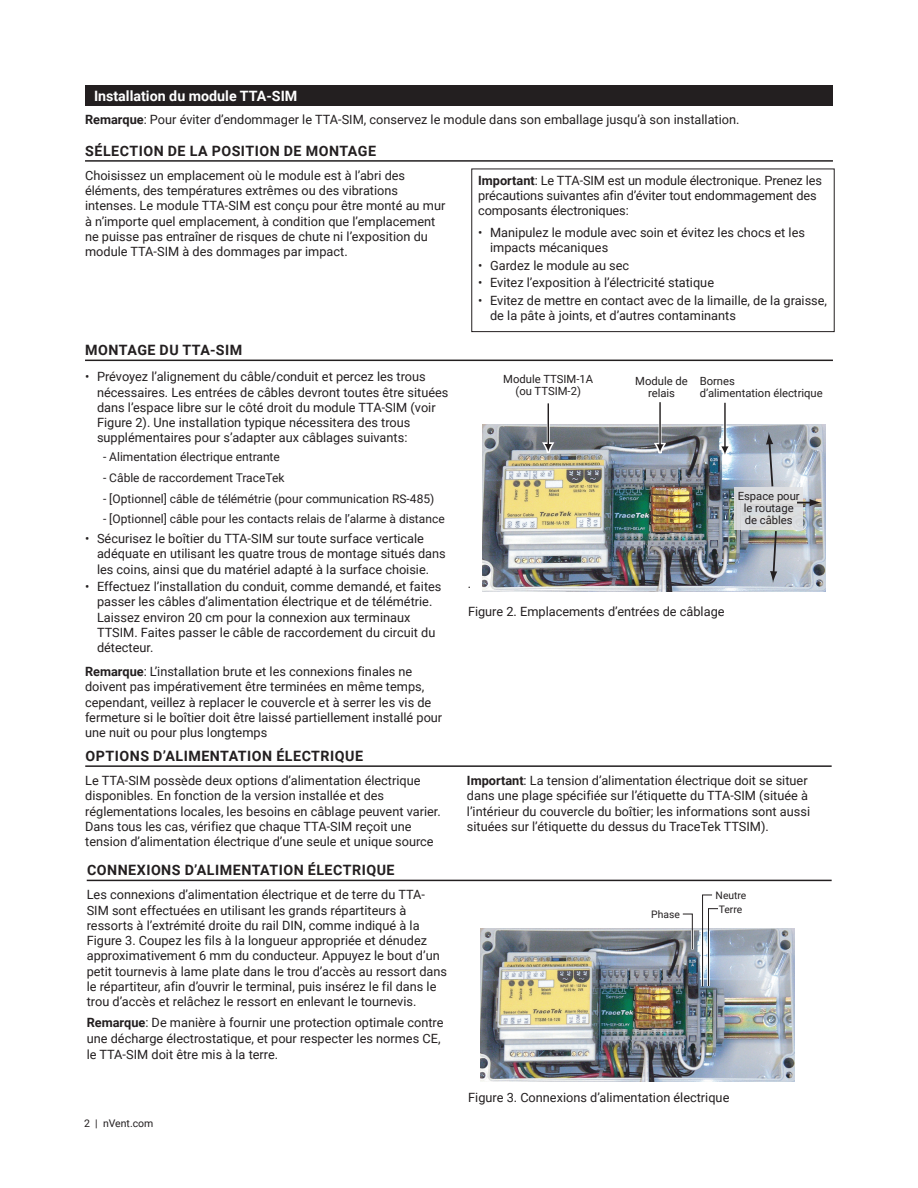
<style>
.page{position:relative;width:918px;height:1188px;background:#fff}
.page>*{position:absolute;margin:0;border:0;box-sizing:border-box;transform-origin:0 0}
.t1{font:700 14.25px "Roboto";letter-spacing:.035em;color:#231f20}
.t2{font:700 14.25px "Roboto";color:#fff}
.t3{font:12.75px/15.3px "Roboto";color:#231f20}
.t4{font:12px "Roboto";color:#231f20}
.t5{font:11.25px/12px "Roboto";color:#231f20;text-align:center}
.t6{font:10.5px "Roboto";color:#231f20}
.t7{font:10.35px "Roboto";color:#231f20}
.s1{font-weight:700}
</style>
<div class="page">
<hr style="left:87px;top:880px;width:745px;height:1px;background:#231f20">
<img style="left:480px;top:929px;width:314px;height:153px">
<hr style="left:691px;top:930px;width:3px;height:19px;background:#fff">
<svg style="left:682px;top:913px;width:11px;height:37px"></svg>
<svg style="left:699px;top:894px;width:20px;height:95px"></svg>
<div style="left:85px;top:85px;width:748px;height:21px;background:#231f20"></div>
<hr style="left:85px;top:160px;width:748px;height:2px;background:#231f20">
<div style="left:471px;top:169px;width:364px;height:163px;border:1px solid #231f20"></div>
<hr style="left:85px;top:765px;width:747px;height:2px;background:#231f20">
<hr style="left:85px;top:360px;width:748px;height:1px;background:#231f20">
<img style="left:483px;top:425px;width:342px;height:166px">
<div style="left:735px;top:487px;width:68px;height:43px;background:#e1e2e4"></div>
<svg style="left:766px;top:432px;width:8px;height:55px"></svg>
<svg style="left:770px;top:530px;width:8px;height:53px"></svg>
<svg style="left:797px;top:499px;width:25px;height:7px"></svg>
<hr style="left:547px;top:397px;width:3px;height:49px;background:#fff">
<hr style="left:548px;top:403px;width:1px;height:43px;background:#231f20">
<svg style="left:539px;top:441px;width:18px;height:28px"></svg>
<hr style="left:659px;top:398px;width:3px;height:48px;background:#fff">
<hr style="left:659px;top:402px;width:2px;height:44px;background:#231f20">
<svg style="left:651px;top:441px;width:18px;height:29px"></svg>
<hr style="left:724px;top:403px;width:2px;height:45px;background:#231f20">
<svg style="left:716px;top:444px;width:18px;height:28px"></svg>
<p class="t2" style="left:94px;top:86px;width:205px">Installation du module TTA-SIM</p>
<p class="t3" style="left:85px;top:111px;width:656px"><span class="s1">Remarque</span>: Pour éviter d’endommager le TTA-SIM, conservez le module dans son emballage jusqu’à son installation.</p>
<p class="t1" style="left:85px;top:141px;width:292px">SÉLECTION DE LA POSITION DE MONTAGE</p>
<p class="t3" style="left:85px;top:167px;width:362px">Choisissez un emplacement où le module est à l’abri des éléments, des températures extrêmes ou des vibrations intenses. Le module TTA-SIM est conçu pour être monté au mur à n’importe quel emplacement, à condition que l’emplacement ne puisse pas entraîner de risques de chute ni l’exposition du module TTA-SIM à des dommages par impact.</p>
<p class="t3" style="left:478px;top:172px;width:345px"><span class="s1">Important</span>: Le TTA-SIM est un module électronique. Prenez les précautions suivantes afin d’éviter tout endommagement des composants électroniques:</p>
<p class="t3" style="left:490px;top:224px;width:316px;text-indent:-12px">• Manipulez le module avec soin et évitez les chocs et les impacts mécaniques</p>
<p class="t3" style="left:478px;top:257px;width:153px">• Gardez le module au sec</p>
<p class="t3" style="left:478px;top:275px;width:237px">• Evitez l’exposition à l’électricité statique</p>
<p class="t3" style="left:490px;top:292px;width:338px;text-indent:-12px">• Evitez de mettre en contact avec de la limaille, de la graisse, de la pâte à joints, et d’autres contaminants</p>
<p class="t1" style="left:85px;top:340px;width:159px">MONTAGE DU TTA-SIM</p>
<p class="t3" style="left:97px;top:369px;width:353px;text-indent:-12px">• Prévoyez l’alignement du câble/conduit et percez les trous nécessaires. Les entrées de câbles devront toutes être situées dans l’espace libre sur le côté droit du module TTA-SIM (voir Figure 2). Une installation typique nécessitera des trous supplémentaires pour s’adapter aux câblages suivants:</p>
<p class="t4" style="left:103px;top:448px;width:178px">- Alimentation électrique entrante</p>
<p class="t4" style="left:103px;top:469px;width:183px">- Câble de raccordement TraceTek</p>
<p class="t4" style="left:103px;top:490px;width:333px">- [Optionnel] câble de télémétrie (pour communication RS-485)</p>
<p class="t4" style="left:103px;top:511px;width:343px">- [Optionnel] câble pour les contacts relais de l’alarme à distance</p>
<p class="t3" style="left:97px;top:530px;width:350px;text-indent:-12px">• Sécurisez le boîtier du TTA-SIM sur toute surface verticale adéquate en utilisant les quatre trous de montage situés dans les coins, ainsi que du matériel adapté à la surface choisie.</p>
<p class="t3" style="left:97px;top:578px;width:346px;text-indent:-12px">• Effectuez l’installation du conduit, comme demandé, et faites passer les câbles d’alimentation électrique et de télémétrie.<br>Laissez environ 20 cm pour la connexion aux terminaux TTSIM. Faites passer le câble de raccordement du circuit du détecteur.</p>
<p class="t3" style="left:85px;top:663px;width:359px"><span class="s1">Remarque</span>: L’installation brute et les connexions finales ne doivent pas impérativement être terminées en même temps, cependant, veillez à replacer le couvercle et à serrer les vis de fermeture si le boîtier doit être laissé partiellement installé pour une nuit ou pour plus longtemps</p>
<p class="t5" style="left:503px;top:372px;width:91px">Module TTSIM-1A (ou TTSIM-2)</p>
<p class="t5" style="left:635px;top:374px;width:54px">Module de relais</p>
<p class="t5" style="left:700px;top:374px;width:125px;text-align:left">Bornes<br>d’alimentation électrique</p>
<p class="t5" style="left:738px;top:490px;width:64px">Espace pour le routage de câbles</p>
<p class="t3" style="left:468px;top:575px;width:5px">.</p>
<p class="t3" style="left:468px;top:604px;width:258px">Figure 2. Emplacements d’entrées de câblage</p>
<p class="t1" style="left:86px;top:746px;width:279px">OPTIONS D’ALIMENTATION ÉLECTRIQUE</p>
<p class="t3" style="left:85px;top:772px;width:357px">Le TTA-SIM possède deux options d’alimentation électrique disponibles. En fonction de la version installée et des réglementations locales, les besoins en câblage peuvent varier.<br>Dans tous les cas, vérifiez que chaque TTA-SIM reçoit une tension d’alimentation électrique d’une seule et unique source</p>
<p class="t3" style="left:467px;top:772px;width:345px"><span class="s1">Important</span>: La tension d’alimentation électrique doit se situer dans une plage spécifiée sur l’étiquette du TTA-SIM (située à l’intérieur du couvercle du boîtier; les informations sont aussi situées sur l’étiquette du dessus du TraceTek TTSIM).</p>
<p class="t1" style="left:87px;top:860px;width:309px">CONNEXIONS D’ALIMENTATION ÉLECTRIQUE</p>
<p class="t3" style="left:87px;top:887px;width:362px">Les connexions d’alimentation électrique et de terre du TTA-SIM sont effectuées en utilisant les grands répartiteurs à ressorts à l’extrémité droite du rail DIN, comme indiqué à la Figure 3. Coupez les fils à la longueur appropriée et dénudez approximativement 6 mm du conducteur. Appuyez le bout d’un petit tournevis à lame plate dans le trou d’accès au ressort dans le répartiteur, afin d’ouvrir le terminal, puis insérez le fil dans le trou d’accès et relâchez le ressort en enlevant le tournevis.</p>
<p class="t3" style="left:87px;top:1014px;width:358px;line-height:16.2px"><span class="s1">Remarque</span>: De manière à fournir une protection optimale contre une décharge électrostatique, et pour respecter les normes CE, le TTA-SIM doit être mis à la terre.</p>
<p class="t6" style="left:84px;top:1116px;width:71px">2 | nVent.com</p>
<p class="t7" style="left:651px;top:907px;width:30px">Phase</p>
<p class="t7" style="left:716px;top:889px;width:32px">Neutre</p>
<p class="t7" style="left:719px;top:902px;width:25px">Terre</p>
<p class="t3" style="left:468px;top:1089px;width:263px">Figure 3. Connexions d’alimentation électrique</p>
</div>
